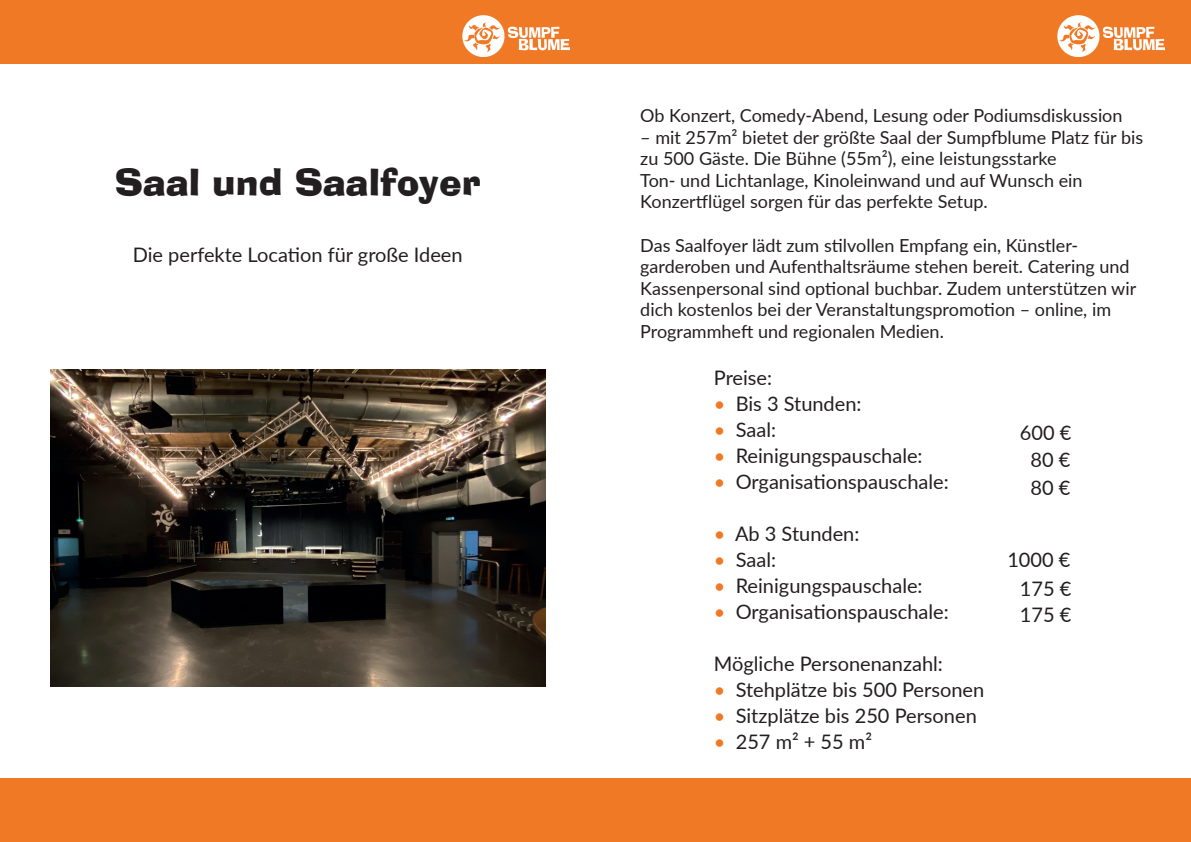
<style>
.page{position:relative;width:1191px;height:842px;background:#fff}
.page>*{position:absolute;margin:0;border:0;box-sizing:border-box;transform-origin:0 0}
.t1{font:36px "Ad Lib BT";color:#231f20}
.t2{font:20px/27.1px "Lato";color:#231f20;text-align:center}
.t3{font:18px/21.6px "Lato";color:#231f20}
.s1{color:#f07926}
</style>
<div class="page">
<div style="left:0;top:778px;width:595px;height:64px;background:#f07926"></div>
<div style="left:0;top:0;width:595px;height:64px;background:#f07926"></div>
<img style="left:462px;top:15px;width:107px;height:42px">
<img style="left:50px;top:370px;width:495px;height:316px">
<div style="left:595px;top:0;width:596px;height:64px;background:#f07926"></div>
<img style="left:1058px;top:15px;width:106px;height:42px">
<div style="left:595px;top:778px;width:596px;height:64px;background:#f07926"></div>
<h1 class="t1" style="left:115px;top:159px;width:367px">Saal und Saalfoyer</h1>
<p class="t2" style="left:133px;top:240px;width:331px">Die perfekte Location für große Ideen</p>
<p class="t3" style="left:640px;top:104px;width:484px">Ob Konzert, Comedy-Abend, Lesung oder Podiumsdiskussion</p>
<p class="t3" style="left:640px;top:125px;width:504px">– mit 257m² bietet der größte Saal der Sumpfblume Platz für bis zu 500 Gäste. Die Bühne (55m²), eine leistungsstarke<br>Ton- und Lichtanlage, Kinoleinwand und auf Wunsch ein Konzertflügel sorgen für das perfekte Setup.</p>
<p class="t3" style="left:640px;top:233px;width:497px">Das Saalfoyer lädt zum stilvollen Empfang ein, Künstler&shy;garderoben und Aufenthaltsräume stehen bereit. Catering und Kassenpersonal sind optional buchbar. Zudem unterstützen wir dich kostenlos bei der Veranstaltungspromotion – online, im Programmheft und regionalen Medien.</p>
<p class="t2" style="left:714px;top:363px;width:60px">Preise:</p>
<p class="t2" style="left:714px;top:389px;width:149px"><span class="s1">•</span> Bis 3 Stunden:</p>
<p class="t2" style="left:714px;top:415px;width:64px"><span class="s1">•</span> Saal:</p>
<p class="t2" style="left:714px;top:441px;width:210px"><span class="s1">•</span> Reinigungspauschale:</p>
<p class="t2" style="left:714px;top:467px;width:236px"><span class="s1">•</span> Organisationspauschale:</p>
<p class="t2" style="left:714px;top:519px;width:147px"><span class="s1">•</span> Ab 3 Stunden:</p>
<p class="t2" style="left:714px;top:545px;width:64px"><span class="s1">•</span> Saal:</p>
<p class="t2" style="left:714px;top:571px;width:210px"><span class="s1">•</span> Reinigungspauschale:</p>
<p class="t2" style="left:714px;top:597px;width:236px"><span class="s1">•</span> Organisationspauschale:</p>
<p class="t2" style="left:714px;top:649px;width:230px">Mögliche Personenanzahl:</p>
<p class="t2" style="left:714px;top:675px;width:272px"><span class="s1">•</span> Stehplätze bis 500 Personen</p>
<p class="t2" style="left:714px;top:701px;width:264px"><span class="s1">•</span> Sitzplätze bis 250 Personen</p>
<p class="t2" style="left:714px;top:727px;width:160px"><span class="s1">•</span> 257 m² + 55 m²</p>
<p class="t2" style="left:1019px;top:419px;width:53px">600 €<br>80 €</p>
<p class="t2" style="left:1030px;top:473px;width:41px">80 €</p>
<p class="t2" style="left:1007px;top:545px;width:65px">1000 €</p>
<p class="t2" style="left:1019px;top:574px;width:53px">175 €</p>
<p class="t2" style="left:1019px;top:600px;width:53px">175 €</p>
</div>
